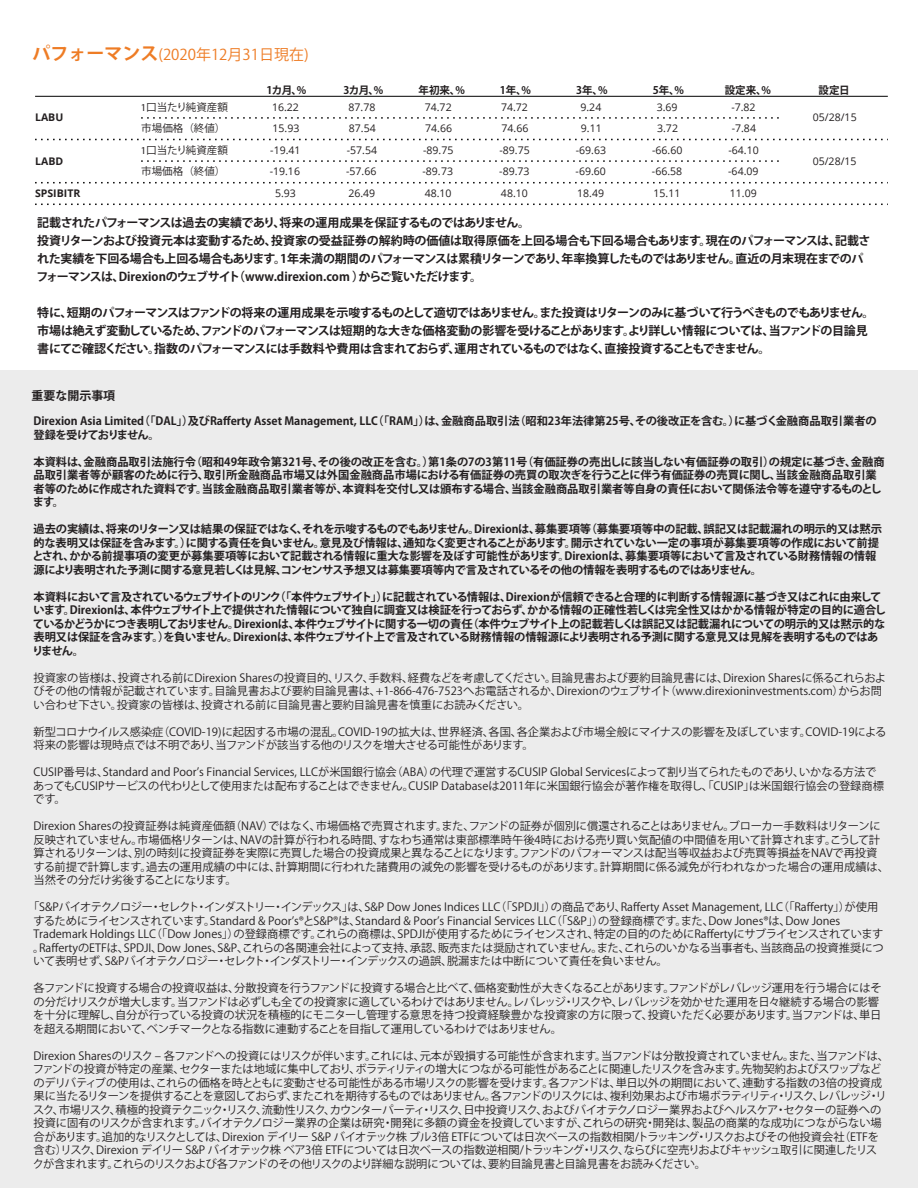
<style>
.page{position:relative;width:918px;height:1188px;background:#fff}
.page>*{position:absolute;margin:0;border:0;box-sizing:border-box;transform-origin:0 0}
.t1{font:15px "Koz Go Pr 6 N";color:#ee7c25}
.t2{font:700 12px/18px "Koz Go Pr 6 N";letter-spacing:-.05em;color:#231f20}
.t3{font:700 12px "Koz Go Pr 6 N";color:#231f20}
.t4{font:11.25px/13.5px "Koz Go Pr 6 N";color:#231f20}
.t5{font:11.25px/13.5px "Koz Go Pr 6 N";letter-spacing:-.04em;color:#231f20}
.t6{font:700 11.25px/13.5px "Koz Go Pr 6 N";letter-spacing:-.02em;color:#231f20}
.t7{font:700 11.25px/13.5px "Koz Go Pr 6 N";color:#231f20}
.t8{font:11.25px/13.5px "Koz Go Pr 6 N";letter-spacing:-.02em;color:#231f20}
.t9{font:10.5px "Open Sans";color:#231f20}
.t10{font:700 10.5px "Koz Go Pr 6 N";color:#231f20}
.t11{font:10.5px "Koz Go Pr 6 N";color:#231f20}
.t12{font:700 10.5px "Open Sans";color:#231f20}
.s1{font-weight:700;font-size:18px}
.s2{font-family:"Myriad Pro"}
</style>
<div class="page">
<div style="left:0;top:371px;width:918px;height:817px;background:#ececec"></div>
<hr style="left:35px;top:96px;width:853px;height:1px;background:#010101">
<svg style="left:141px;top:117px;width:638px;height:2px"></svg>
<svg style="left:35px;top:139px;width:853px;height:1px"></svg>
<svg style="left:141px;top:160px;width:638px;height:2px"></svg>
<svg style="left:35px;top:182px;width:853px;height:1px"></svg>
<svg style="left:35px;top:204px;width:853px;height:1px"></svg>
<h1 class="t1" style="left:32px;top:46px;width:278px"><span class="s1">パフォーマンス</span>(2020年12月31日現在)</h1>
<p class="t12" style="left:35px;top:110px;width:30px">LABU</p>
<p class="t12" style="left:35px;top:153px;width:30px">LABD</p>
<p class="t10" style="left:266px;top:84px;width:42px">1カ月、%</p>
<p class="t10" style="left:343px;top:84px;width:42px">3カ月、%</p>
<p class="t10" style="left:419px;top:84px;width:48px">年初来、%</p>
<p class="t10" style="left:500px;top:84px;width:33px">1年、%</p>
<p class="t10" style="left:576px;top:84px;width:33px">3年、%</p>
<p class="t10" style="left:653px;top:84px;width:33px">5年、%</p>
<p class="t10" style="left:725px;top:84px;width:48px">設定来、%</p>
<p class="t10" style="left:819px;top:84px;width:33px">設定日</p>
<p class="t11" style="left:141px;top:101px;width:89px"><span class="s2">1</span>口当たり純資産額</p>
<p class="t11" style="left:141px;top:144px;width:89px"><span class="s2">1</span>口当たり純資産額</p>
<p class="t9" style="left:272px;top:100px;width:28px">16.22</p>
<p class="t9" style="left:348px;top:100px;width:28px">87.78</p>
<p class="t9" style="left:425px;top:100px;width:28px">74.72</p>
<p class="t9" style="left:501px;top:100px;width:28px">74.72</p>
<p class="t9" style="left:580px;top:100px;width:22px">9.24</p>
<p class="t9" style="left:657px;top:100px;width:22px">3.69</p>
<p class="t9" style="left:731px;top:100px;width:26px">-7.82</p>
<p class="t11" style="left:141px;top:122px;width:86px">市場価格（終値）</p>
<p class="t9" style="left:273px;top:121px;width:28px">15.93</p>
<p class="t9" style="left:349px;top:121px;width:28px">87.54</p>
<p class="t9" style="left:425px;top:121px;width:28px">74.66</p>
<p class="t9" style="left:501px;top:121px;width:28px">74.66</p>
<p class="t9" style="left:581px;top:121px;width:22px">9.11</p>
<p class="t9" style="left:657px;top:121px;width:22px">3.72</p>
<p class="t9" style="left:732px;top:121px;width:26px">-7.84</p>
<p class="t9" style="left:270px;top:143px;width:32px">-19.41</p>
<p class="t9" style="left:347px;top:143px;width:32px">-57.54</p>
<p class="t9" style="left:423px;top:143px;width:32px">-89.75</p>
<p class="t9" style="left:499px;top:143px;width:32px">-89.75</p>
<p class="t9" style="left:576px;top:143px;width:32px">-69.63</p>
<p class="t9" style="left:652px;top:143px;width:32px">-66.60</p>
<p class="t9" style="left:728px;top:143px;width:32px">-64.10</p>
<p class="t11" style="left:141px;top:166px;width:86px">市場価格（終値）</p>
<p class="t9" style="left:270px;top:164px;width:32px">-19.16</p>
<p class="t9" style="left:346px;top:164px;width:32px">-57.66</p>
<p class="t9" style="left:422px;top:164px;width:32px">-89.73</p>
<p class="t9" style="left:499px;top:164px;width:32px">-89.73</p>
<p class="t9" style="left:576px;top:164px;width:32px">-69.60</p>
<p class="t9" style="left:652px;top:164px;width:32px">-66.58</p>
<p class="t9" style="left:728px;top:164px;width:32px">-64.09</p>
<p class="t9" style="left:813px;top:110px;width:45px">05/28/15</p>
<p class="t9" style="left:813px;top:154px;width:45px">05/28/15</p>
<p class="t12" style="left:35px;top:186px;width:47px">SPSIBITR</p>
<p class="t9" style="left:275px;top:186px;width:22px">5.93</p>
<p class="t9" style="left:348px;top:186px;width:28px">26.49</p>
<p class="t9" style="left:425px;top:186px;width:28px">48.10</p>
<p class="t9" style="left:501px;top:186px;width:28px">48.10</p>
<p class="t9" style="left:577px;top:186px;width:28px">18.49</p>
<p class="t9" style="left:654px;top:186px;width:28px">15.11</p>
<p class="t9" style="left:730px;top:186px;width:28px">11.09</p>
<p class="t2" style="left:36px;top:214px;width:836px">記載されたパフォーマンスは過去の実績であり、将来の運用成果を保証するものではありません。<br>投資リターンおよび投資元本は変動するため、投資家の受益証券の解約時の価値は取得原価を上回る場合も下回る場合もあります。現在のパフォーマンスは、記載された実績を下回る場合も上回る場合もあります。1年未満の期間のパフォーマンスは累積リターンであり、年率換算したものではありません。直近の月末現在までのパフォーマンスは、Direxionのウェブサイト（www.direxion.com ）からご覧いただけます。</p>
<p class="t2" style="left:37px;top:304px;width:839px">特に、短期のパフォーマンスはファンドの将来の運用成果を示唆するものとして適切ではありません。また投資はリターンのみに基づいて行うべきものでもありません。市場は絶えず変動しているため、ファンドのパフォーマンスは短期的な大きな価格変動の影響を受けることがあります。より詳しい情報については、当ファンドの目論見書にてご確認ください。指数のパフォーマンスには手数料や費用は含まれておらず、運用されているものではなく、直接投資することもできません。</p>
<p class="t3" style="left:32px;top:389px;width:85px">重要な開示事項</p>
<p class="t7" style="left:33px;top:415px;width:845px">Direxion Asia Limited（「DAL」）及びRafferty Asset Management, LLC（「RAM」）は、金融商品取引法（昭和23年法律第25号、その後改正を含む。）に基づく金融商品取引業者の登録を受けておりません。</p>
<p class="t7" style="left:33px;top:455px;width:853px">本資料は、金融商品取引法施行令（昭和49年政令第321号、その後の改正を含む。）第1条の7の3第11号（有価証券の売出しに該当しない有価証券の取引）の規定に基づき、金融商品取引業者等が顧客のために行う、取引所金融商品市場又は外国金融商品市場における有価証券の売買の取次ぎを行うことに伴う有価証券の売買に関し、当該金融商品取引業者等のために作成された資料です。当該金融商品取引業者等が、本資料を交付し又は頒布する場合、当該金融商品取引業者等自身の責任において関係法令等を遵守するものとします。</p>
<p class="t6" style="left:32px;top:523px;width:851px">過去の実績は、将来のリターン又は結果の保証ではなく、それを示唆するものでもありません。Direxionは、募集要項等（募集要項等中の記載、誤記又は記載漏れの明示的又は黙示的な表明又は保証を含みます。）に関する責任を負いません。意見及び情報は、通知なく変更されることがあります。開示されていない一定の事項が募集要項等の作成において前提とされ、かかる前提事項の変更が募集要項等において記載される情報に重大な影響を及ぼす可能性があります。Direxionは、募集要項等において言及されている財務情報の情報源により表明された予測に関する意見若しくは見解、コンセンサス予想又は募集要項等内で言及されているその他の情報を表明するものではありません。</p>
<p class="t6" style="left:32px;top:590px;width:856px">本資料において言及されているウェブサイトのリンク（「本件ウェブサイト」）に記載されている情報は、Direxionが信頼できると合理的に判断する情報源に基づき又はこれに由来しています。Direxionは、本件ウェブサイト上で提供された情報について独自に調査又は検証を行っておらず、かかる情報の正確性若しくは完全性又はかかる情報が特定の目的に適合しているかどうかにつき表明しておりません。Direxionは、本件ウェブサイトに関する一切の責任（本件ウェブサイト上の記載若しくは誤記又は記載漏れについての明示的又は黙示的な表明又は保証を含みます。）を負いません。Direxionは、本件ウェブサイト上で言及されている財務情報の情報源により表明される予測に関する意見又は見解を表明するものではありません。</p>
<p class="t4" style="left:33px;top:671px;width:854px">投資家の皆様は、投資される前にDirexion Sharesの投資目的、リスク、手数料、経費などを考慮してください。目論見書および要約目論見書には、Direxion Sharesに係るこれらおよびその他の情報が記載されています。目論見書および要約目論見書は、+1-866-476-7523へお電話されるか、Direxionのウェブサイト（www.direxioninvestments.com）からお問い合わせ下さい。投資家の皆様は、投資される前に目論見書と要約目論見書を慎重にお読みください。</p>
<p class="t4" style="left:33px;top:725px;width:854px">新型コロナウイルス感染症（COVID-19)に起因する市場の混乱。COVID-19の拡大は、世界経済、各国、各企業および市場全般にマイナスの影響を及ぼしています。COVID-19による将来の影響は現時点では不明であり、当ファンドが該当する他のリスクを増大させる可能性があります。</p>
<p class="t4" style="left:33px;top:766px;width:852px">CUSIP番号は、Standard and Poorʼs Financial Services, LLCが米国銀行協会（ABA）の代理で運営するCUSIP Global Servicesによって割り当てられたものであり、いかなる方法であってもCUSIPサービスの代わりとして使用または配布することはできません。CUSIP Databaseは2011年に米国銀行協会が著作権を取得し、「CUSIP」は米国銀行協会の登録商標です。</p>
<p class="t4" style="left:33px;top:820px;width:857px">Direxion Sharesの投資証券は純資産価額（NAV）ではなく、市場価格で売買されます。また、ファンドの証券が個別に償還されることはありません。ブローカー手数料はリターンに反映されていません。市場価格リターンは、NAVの計算が行われる時間、すなわち通常は東部標準時午後4時における売り買い気配値の中間値を用いて計算されます。こうして計算されるリターンは、別の時刻に投資証券を実際に売買した場合の投資成果と異なることになります。ファンドのパフォーマンスは配当等収益および売買等損益をNAVで再投資する前提で計算します。過去の運用成績の中には、計算期間に行われた諸費用の減免の影響を受けるものがあります。計算期間に係る減免が行われなかった場合の運用成績は、当然その分だけ劣後することになります。</p>
<p class="t4" style="left:33px;top:901px;width:852px;text-indent:-5px">「S&amp;Pバイオテクノロジー・セレクト・インダストリー・インデックス」は、S&amp;P Dow Jones Indices LLC（「SPDJI」）の商品であり、Rafferty Asset Management, LLC（「Rafferty」）が使用するためにライセンスされています。Standard &amp; Poorʼs®とS&amp;P®は、Standard &amp; Poorʼs Financial Services LLC（「S&amp;P」）の登録商標です。また、Dow Jones®は、Dow Jones Trademark Holdings LLC（「Dow Jones」）の登録商標です。これらの商標は、SPDJIが使用するためにライセンスされ、特定の目的のためにRaffertyにサブライセンスされています。RaffertyのETFは、SPDJI、Dow Jones、S&amp;P、これらの各関連会社によって支持、承認、販売または奨励されていません。また、これらのいかなる当事者も、当該商品の投資推奨について表明せず、S&amp;Pバイオテクノロジー・セレクト・インダストリー・インデックスの過誤、脱漏または中断について責任を負いません。</p>
<p class="t8" style="left:33px;top:982px;width:850px">各ファンドに投資する場合の投資収益は、分散投資を行うファンドに投資する場合と比べて、価格変動性が大きくなることがあります。ファンドがレバレッジ運用を行う場合にはその分だけリスクが増大します。当ファンドは必ずしも全ての投資家に適しているわけではありません。レバレッジ・リスクや、レバレッジを効かせた運用を日々継続する場合の影響を十分に理解し、自分が行っている投資の状況を積極的にモニターし管理する意思を持つ投資経験豊かな投資家の方に限って、投資いただく必要があります。当ファンドは、単日を超える期間において、ベンチマークとなる指数に連動することを目指して運用しているわけではありません。</p>
<p class="t5" style="left:33px;top:1049px;width:858px">Direxion Sharesのリスク ‒ 各ファンドへの投資にはリスクが伴います。これには、元本が毀損する可能性が含まれます。当ファンドは分散投資されていません。また、当ファンドは、ファンドの投資が特定の産業、セクターまたは地域に集中しており、ボラティリティの増大につながる可能性があることに関連したリスクを含みます。先物契約およびスワップなどのデリバティブの使用は、これらの価格を時とともに変動させる可能性がある市場リスクの影響を受けます。各ファンドは、単日以外の期間において、連動する指数の3倍の投資成果に当たるリターンを提供することを意図しておらず、またこれを期待するものではありません。各ファンドのリスクには、複利効果および市場ボラティリティ・リスク、レバレッジ・リスク、市場リスク、積極的投資テクニック・リスク、流動性リスク、カウンターパーティ・リスク、日中投資リスク、およびバイオテクノロジー業界およびヘルスケア・セクターの証券への投資に固有のリスクが含まれます。バイオテクノロジー業界の企業は研究・開発に多額の資金を投資していますが、これらの研究・開発は、製品の商業的な成功につながらない場合があります。追加的なリスクとしては、Direxion デイリー S&amp;P バイオテック株 ブル3倍 ETFについては日次ベースの指数相関/トラッキング・リスクおよびその他投資会社（ETFを含む）リスク、Direxion デイリー S&amp;P バイオテック株 ベア3倍 ETFについては日次ベースの指数逆相関/トラッキング・リスク、ならびに空売りおよびキャッシュ取引に関連したリスクが含まれます。これらのリスクおよび各ファンドのその他リスクのより詳細な説明については、要約目論見書と目論見書をお読みください。</p>
</div>
